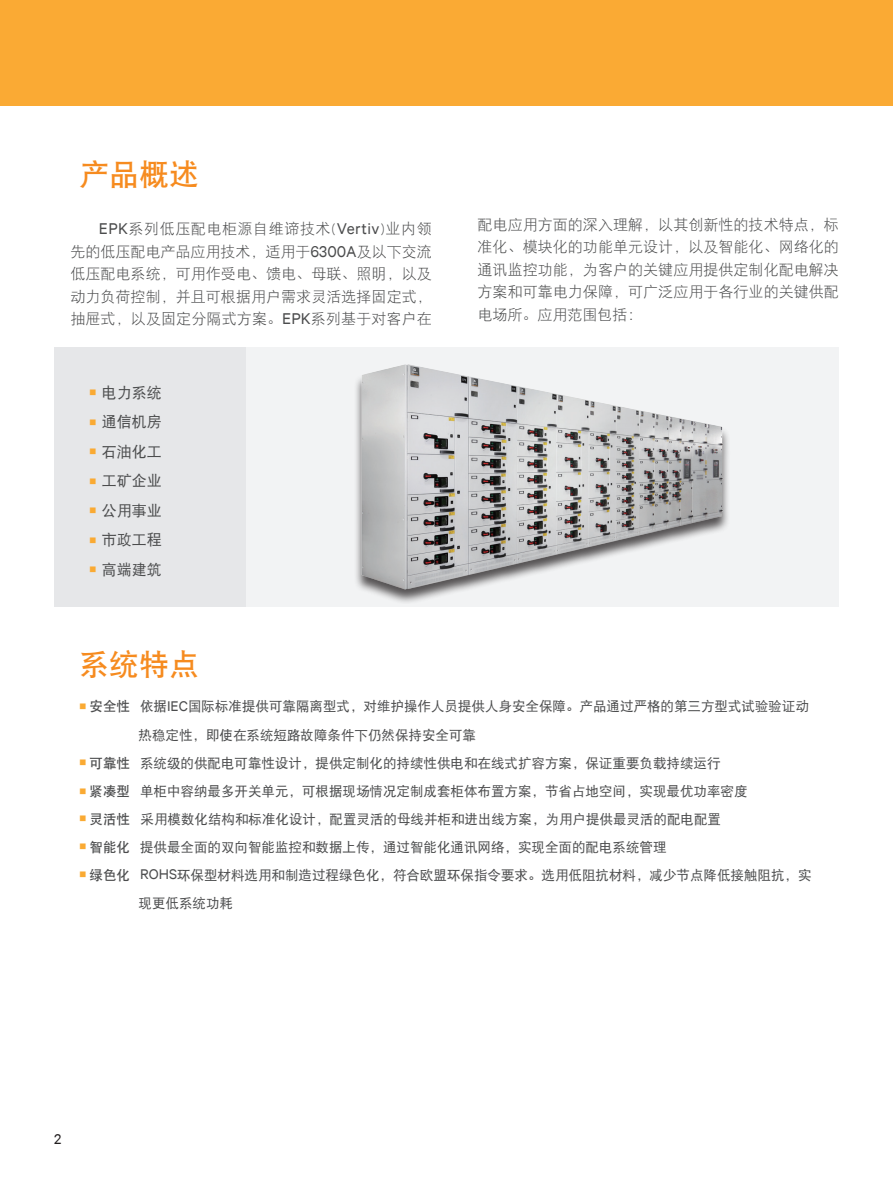
<style>
.page{position:relative;width:893px;height:1191px;background:#fff}
.page>*{position:absolute;margin:0;border:0;box-sizing:border-box;transform-origin:0 0}
.t1{font:30px "DF Hei GB W7";color:#f68b1f}
.t2{font:15px/22.5px "DF Hei GB W3";letter-spacing:.005em;color:#4b4c4d;text-align:justify}
.t3{font:15px "DF Hei GB W5";color:#4b4c4d}
.t4{font:13.5px/28.8px "DF Hei GB W5";color:#4b4c4d}
.t5{font:13.5px "Calibre";color:#231f20}
.s1{font-family:"Calibre"}
.s2{font-family:"DF Hei GB W7"}
</style>
<div class="page">
<div style="left:0;top:0;width:893px;height:106px;background:#faaa34"></div>
<div style="left:54px;top:347px;width:785px;height:259px;background:#f2f3f4"></div>
<div style="left:354px;top:364px;width:376px;height:240px;background:#231f20;opacity:.75"></div>
<img style="left:354px;top:364px;width:376px;height:232px">
<div style="left:54px;top:347px;width:191px;height:259px;background:#e6e7e9"></div>
<h1 class="t1" style="left:79px;top:158px;width:121px">产品概述</h1>
<p class="t2" style="left:70px;top:217px;width:363px;text-indent:28px"><span class="s1">EPK</span>系列低压配电柜源自维谛技术(<span class="s1">Vertiv</span>)业内领先的低压配电产品应用技术，适用于<span class="s1">6300A</span>及以下交流低压配电系统，可用作受电、馈电、母联、照明，以及动力负荷控制，并且可根据用户需求灵活选择固定式，抽屉式，以及固定分隔式方案。<span class="s1">EPK</span>系列基于对客户在</p>
<p class="t2" style="left:478px;top:213px;width:363px">配电应用方面的深入理解，以其创新性的技术特点，标准化、模块化的功能单元设计，以及智能化、网络化的通讯监控功能，为客户的关键应用提供定制化配电解决方案和可靠电力保障，可广泛应用于各行业的关键供配电场所。应用范围包括：</p>
<p class="t3" style="left:89px;top:384px;width:74px"><sup>■</sup> 电力系统</p>
<p class="t3" style="left:89px;top:414px;width:74px"><sup>■</sup> 通信机房</p>
<p class="t3" style="left:89px;top:443px;width:74px"><sup>■</sup> 石油化工</p>
<p class="t3" style="left:89px;top:473px;width:74px"><sup>■</sup> 工矿企业</p>
<p class="t3" style="left:89px;top:502px;width:74px"><sup>■</sup> 公用事业</p>
<p class="t3" style="left:89px;top:532px;width:74px"><sup>■</sup> 市政工程</p>
<p class="t3" style="left:89px;top:561px;width:74px"><sup>■</sup> 高端建筑</p>
<h1 class="t1" style="left:79px;top:648px;width:121px">系统特点</h1>
<p class="t4" style="left:139px;top:692px;width:672px;text-indent:-59px"><sup>■</sup> <span class="s2">安全性</span> 依据<span class="s1">IEC</span>国际标准提供可靠隔离型式，对维护操作人员提供人身安全保障。产品通过严格的第三方型式试验验证动热稳定性，即使在系统短路故障条件下仍然保持安全可靠</p>
<p class="t4" style="left:79px;top:748px;width:643px"><sup>■</sup> <span class="s2">可靠性</span> 系统级的供配电可靠性设计，提供定制化的持续性供电和在线式扩容方案，保证重要负载持续运行</p>
<p class="t4" style="left:79px;top:777px;width:670px"><sup>■</sup> <span class="s2">紧凑型</span> 单柜中容纳最多开关单元，可根据现场情况定制成套柜体布置方案，节省占地空间，实现最优功率密度</p>
<p class="t4" style="left:79px;top:804px;width:643px"><sup>■</sup> <span class="s2">灵活性</span> 采用模数化结构和标准化设计，配置灵活的母线并柜和进出线方案，为用户提供最灵活的配电配置</p>
<p class="t4" style="left:79px;top:832px;width:589px"><sup>■</sup> <span class="s2">智能化</span> 提供最全面的双向智能监控和数据上传，通过智能化通讯网络，实现全面的配电系统管理</p>
<p class="t4" style="left:139px;top:860px;width:675px;line-height:28px;text-indent:-59px"><sup>■</sup> <span class="s2">绿色化</span> <span class="s1">ROHS</span>环保型材料选用和制造过程绿色化，符合欧盟环保指令要求。选用低阻抗材料，减少节点降低接触阻抗，实现更低系统功耗</p>
<p class="t5" style="left:54px;top:1130px;width:9px">2</p>
</div>
